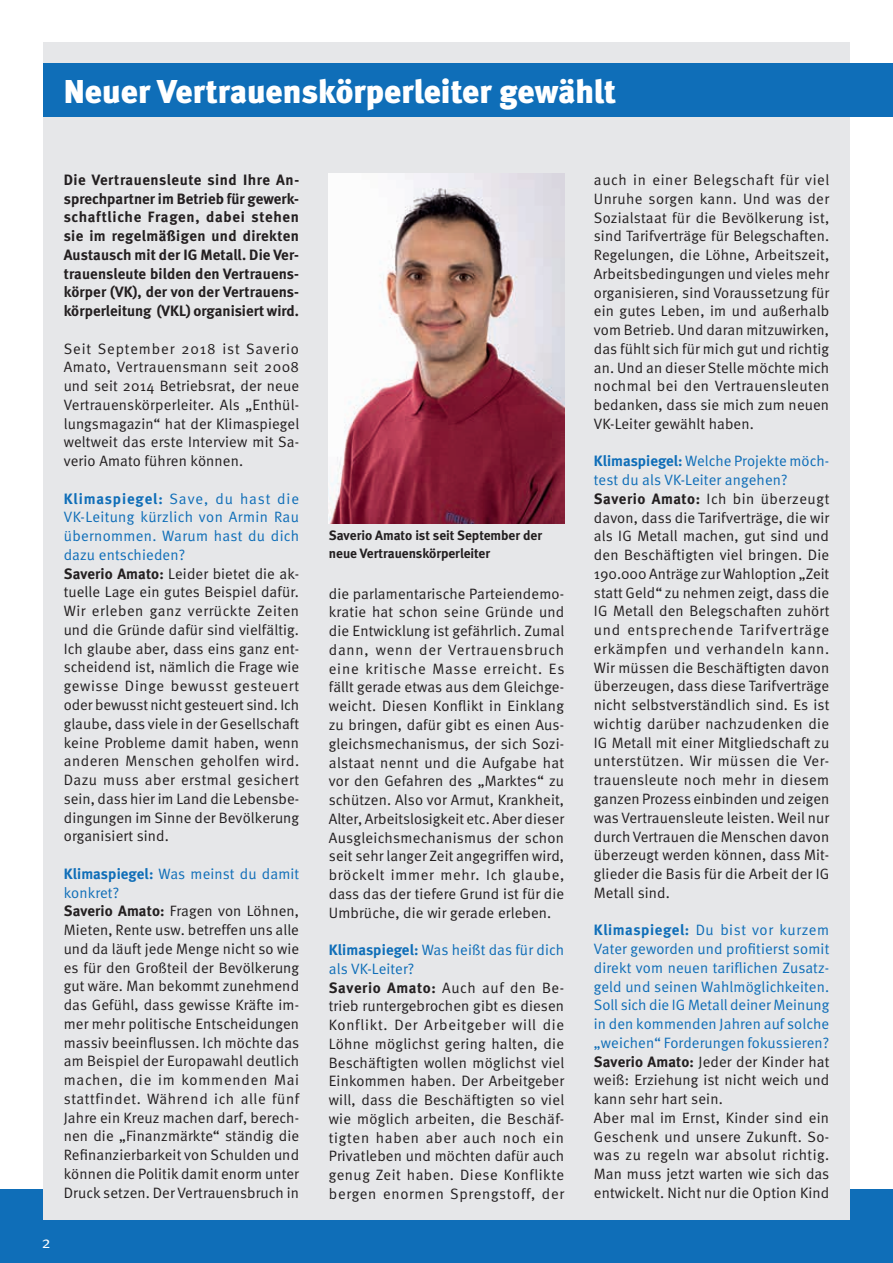
<style>
.page{position:relative;width:893px;height:1263px;background:#fff}
.page>*{position:absolute;margin:0;border:0;box-sizing:border-box;transform-origin:0 0}
.t1{font:33px "Meta Black Lf";color:#fff}
.t2{font:16.5px "Meta Normal";color:#fff}
.t3{font:15px/18.8px "Meta Normal";letter-spacing:.01em;color:#231f20;text-align:justify}
.t4{font:700 15px/18.8px "Meta";letter-spacing:.005em;color:#231f20;text-align:justify}
.t5{font:15px/18.8px "Meta Normal";letter-spacing:.01em;color:#0f6eb8}
.t6{font:700 15px "Meta";letter-spacing:.04em;color:#231f20}
.t7{font:700 13.5px/18px "Meta";color:#231f20}
.s1{font-family:"Meta";font-weight:700;color:#0f6eb8}
.s2{color:#0f6eb8}
.s3{font-family:"Meta";font-weight:700}
.s4{font-family:"Meta Normal";font-weight:400}
</style>
<div class="page">
<div style="left:0;top:1189px;width:893px;height:74px;background:#0f6eb8"></div>
<div style="left:43px;top:43px;width:807px;height:1177px;background:#e6e7e9"></div>
<img style="left:329px;top:173px;width:235px;height:351px">
<div style="left:43px;top:64px;width:850px;height:53px;background:#0f6eb8"></div>
<h1 class="t1" style="left:64px;top:72px;width:554px">Neuer Vertrauenskörperleiter gewählt</h1>
<p class="t4" style="left:64px;top:170px;width:237px">Die Vertrauensleute sind Ihre An&shy;sprechpartner im Betrieb für gewerk&shy;schaftliche Fragen, dabei stehen sie im regelmäßigen und direkten Austausch mit der IG Metall. Die Ver&shy;trauensleute bilden den Vertrauens&shy;körper (VK), der von der Vertrauens&shy;körperleitung (VKL) organisiert wird.</p>
<p class="t3" style="left:64px;top:339px;width:237px">Seit September 2018 ist Saverio Amato, Vertrauensmann seit 2008 und seit 2014 Betriebsrat, der neue Vertrauenskörperleiter. Als „Enthül&shy;lungsmagazin“ hat der Klimaspiegel weltweit das erste Interview mit Sa&shy;verio Amato führen können.</p>
<p class="t3" style="left:64px;top:489px;width:237px;text-align:left"><span class="s1">Klimaspiegel:</span> <span class="s2">Save, du hast die VK-Leitung kürzlich von Armin Rau übernommen. Warum hast du dich dazu entschieden?<br></span><span class="s3">Saverio Amato:</span> Leider bietet die ak&shy;tuelle Lage ein gutes Beispiel dafür.<br>Wir erleben ganz verrückte Zeiten und die Gründe dafür sind vielfältig.<br>Ich glaube aber, dass eins ganz ent&shy;scheidend ist, nämlich die Frage wie gewisse Dinge bewusst gesteuert oder bewusst nicht gesteuert sind. Ich glaube, dass viele in der Gesellschaft keine Probleme damit haben, wenn anderen Menschen geholfen wird.<br>Dazu muss aber erstmal gesichert sein, dass hier im Land die Lebensbe&shy;dingungen im Sinne der Bevölkerung organisiert sind.</p>
<p class="t3" style="left:64px;top:864px;width:237px;text-align:left"><span class="s1">Klimaspiegel:</span> <span class="s2">Was meinst du damit konkret?<br></span><span class="s3">Saverio Amato:</span> Fragen von Löhnen, Mieten, Rente usw. betreffen uns alle und da läuft jede Menge nicht so wie es für den Großteil der Bevölkerung gut wäre. Man bekommt zunehmend das Gefühl, dass gewisse Kräfte im&shy;mer mehr politische Entscheidungen massiv beeinflussen. Ich möchte das am Beispiel der Europawahl deutlich machen, die im kommenden Mai stattfindet. Während ich alle fünf Jahre ein Kreuz machen darf, berech&shy;nen die „Finanzmärkte“ ständig die Refinanzierbarkeit von Schulden und können die Politik damit enorm unter Druck setzen. Der Vertrauensbruch in</p>
<p class="t2" style="left:42px;top:1233px;width:10px">2</p>
<p class="t7" style="left:329px;top:526px;width:215px">Saverio Amato ist seit September der neue Vertrauenskörperleiter</p>
<p class="t3" style="left:329px;top:584px;width:237px">die parlamentarische Parteiendemo&shy;kratie hat schon seine Gründe und die Entwicklung ist gefährlich. Zumal dann, wenn der Vertrauensbruch eine kritische Masse erreicht. Es fällt gerade etwas aus dem Gleichge&shy;weicht. Diesen Konflikt in Einklang zu bringen, dafür gibt es einen Aus&shy;gleichsmechanismus, der sich Sozi&shy;alstaat nennt und die Aufgabe hat vor den Gefahren des „Marktes“ zu schützen. Also vor Armut, Krankheit, Alter, Arbeitslosigkeit etc. Aber dieser Ausgleichsmechanismus der schon seit sehr langer Zeit angegriffen wird, bröckelt immer mehr. Ich glaube, dass das der tiefere Grund ist für die Umbrüche, die wir gerade erleben.</p>
<p class="t5" style="left:329px;top:940px;width:237px"><span class="s3">Klimaspiegel:</span> Was heißt das für dich als VK-Leiter?</p>
<p class="t6" style="left:329px;top:978px;width:237px">Saverio Amato: <span class="s4">Auch auf den Be-</span></p>
<p class="t3" style="left:329px;top:996px;width:237px">trieb runtergebrochen gibt es diesen Konflikt. Der Arbeitgeber will die Löhne möglichst gering halten, die Beschäftigten wollen möglichst viel Einkommen haben. Der Arbeitgeber will, dass die Beschäftigten so viel wie möglich arbeiten, die Beschäf&shy;tigten haben aber auch noch ein Privatleben und möchten dafür auch genug Zeit haben. Diese Konflikte bergen enormen Sprengstoff, der</p>
<p class="t3" style="left:594px;top:170px;width:237px">auch in einer Belegschaft für viel Unruhe sorgen kann. Und was der Sozialstaat für die Bevölkerung ist, sind Tarifverträge für Belegschaften.<br>Regelungen, die Löhne, Arbeitszeit, Arbeitsbedingungen und vieles mehr organisieren, sind Voraussetzung für ein gutes Leben, im und außerhalb vom Betrieb. Und daran mitzuwirken, das fühlt sich für mich gut und richtig an. Und an dieser Stelle möchte mich nochmal bei den Vertrauensleuten bedanken, dass sie mich zum neuen VK-Leiter gewählt haben.</p>
<p class="t3" style="left:594px;top:452px;width:237px;text-align:left"><span class="s1">Klimaspiegel:</span> <span class="s2">Welche Projekte möch&shy;test du als VK-Leiter angehen?<br></span><span class="s3">Saverio Amato:</span> Ich bin überzeugt davon, dass die Tarifverträge, die wir als IG Metall machen, gut sind und den Beschäftigten viel bringen. Die 190.000 Anträge zur Wahloption „Zeit statt Geld“ zu nehmen zeigt, dass die IG Metall den Belegschaften zuhört und entsprechende Tarifverträge erkämpfen und verhandeln kann.<br>Wir müssen die Beschäftigten davon überzeugen, dass diese Tarifverträge nicht selbstverständlich sind. Es ist wichtig darüber nachzudenken die IG Metall mit einer Mitgliedschaft zu unterstützen. Wir müssen die Ver&shy;trauensleute noch mehr in diesem ganzen Prozess einbinden und zeigen was Vertrauensleute leisten. Weil nur durch Vertrauen die Menschen davon überzeugt werden können, dass Mit&shy;glieder die Basis für die Arbeit der IG Metall sind.</p>
<p class="t3" style="left:594px;top:920px;width:237px;text-align:left"><span class="s1">Klimaspiegel:</span> <span class="s2">Du bist vor kurzem Vater geworden und profitierst somit direkt vom neuen tariflichen Zusatz&shy;geld und seinen Wahlmöglichkeiten.<br>Soll sich die IG Metall deiner Meinung in den kommenden Jahren auf solche „weichen“ Forderungen fokussieren?<br></span><span class="s3">Saverio Amato:</span> Jeder der Kinder hat weiß: Erziehung ist nicht weich und kann sehr hart sein.<br>Aber mal im Ernst, Kinder sind ein Geschenk und unsere Zukunft. So&shy;was zu regeln war absolut richtig.<br>Man muss jetzt warten wie sich das entwickelt. Nicht nur die Option Kind</p>
</div>
